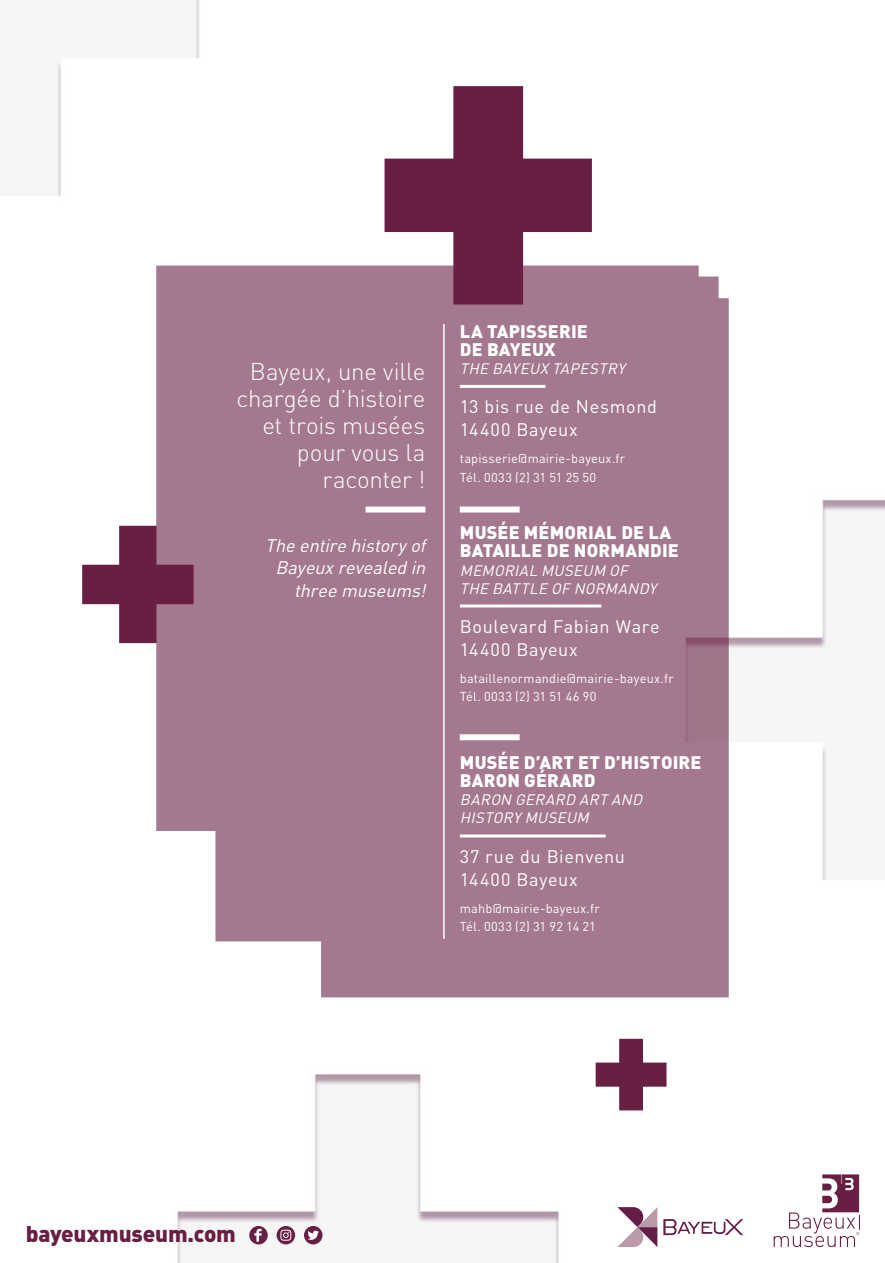
<style>
.page{position:relative;width:885px;height:1263px;background:#fff}
.page>*{position:absolute;margin:0;border:0;box-sizing:border-box;transform-origin:0 0}
.t1{font:300 24px/27px "DIN Pro";letter-spacing:-.005em;color:#fff;text-align:right}
.t2{font:900 22.5px "DIN Pro";letter-spacing:-.01em;color:#681f43}
.t3{font:900 18px/18px "DIN Pro";letter-spacing:.01em;color:#fff}
.t4{font:18px/22.5px "DIN Pro";letter-spacing:.035em;color:#fff}
.t5{font:italic 18px/22.5px "DIN Pro";color:#fff;text-align:right}
.t6{font:italic 15px/18px "DIN Pro";color:#fff}
.t7{font:12.75px/18.8px "DIN Pro";letter-spacing:.015em;color:#fff}
</style>
<div class="page">
<img style="left:0;top:0;width:884px;height:1263px">
<svg style="left:384px;top:86px;width:208px;height:180px;fill:#681f43"></svg>
<svg style="left:595px;top:1020px;width:71px;height:90px"></svg>
<div style="left:156px;top:266px;width:572px;height:731px;background:#a4788e"></div>
<hr style="left:460px;top:834px;width:145px;height:3px;background:#fff">
<hr style="left:460px;top:604px;width:141px;height:3px;background:#fff">
<hr style="left:460px;top:385px;width:85px;height:3px;background:#fff">
<div style="left:460px;top:506px;width:59px;height:6px;background:#fff"></div>
<div style="left:460px;top:734px;width:59px;height:6px;background:#fff"></div>
<div style="left:365px;top:506px;width:60px;height:6px;background:#fff"></div>
<hr style="left:443px;top:324px;width:1px;height:615px;background:#fff">
<svg style="left:82px;top:526px;width:111px;height:117px"></svg>
<svg style="left:773px;top:1174px;width:86px;height:73px"></svg>
<svg style="left:249px;top:1226px;width:19px;height:18px"></svg>
<svg style="left:276px;top:1226px;width:19px;height:18px"></svg>
<div style="left:304px;top:1226px;width:18px;height:18px;background:#681f43;border-radius:50%"></div>
<svg style="left:254px;top:1229px;width:7px;height:12px"></svg>
<svg style="left:307px;top:1230px;width:12px;height:10px"></svg>
<svg style="left:280px;top:1230px;width:11px;height:11px"></svg>
<svg style="left:617px;top:1207px;width:40px;height:40px"></svg>
<svg style="left:663px;top:1219px;width:80px;height:16px"></svg>
<h1 class="t1" style="left:236px;top:356px;width:190px">Bayeux, une ville chargée d’histoire et trois musées pour vous la raconter !</h1>
<h3 class="t5" style="left:265px;top:533px;width:167px">The entire historyof<br>Bayeuxrevealed in three museums!</h3>
<h3 class="t3" style="left:460px;top:322px;width:129px">LA TAPISSERIE<br>DE BAYEUX</h3>
<p class="t6" style="left:460px;top:359px;width:171px">THE BAYEUX TAPESTRY</p>
<h3 class="t4" style="left:460px;top:395px;width:198px">13 bis rue de Nesmond<br>14400 Bayeux</h3>
<p class="t7" style="left:460px;top:448px;width:167px">tapisserie@mairie-bayeux.fr<br>Tél. 0033 (2) 31 51 25 50</p>
<h3 class="t3" style="left:460px;top:523px;width:220px">MUSÉE MÉMORIAL DE LA<br>BATAILLE DE NORMANDIE</h3>
<p class="t6" style="left:460px;top:560px;width:202px">MEMORIAL MUSEUM OF<br>THE BATTLE OF NORMANDY</p>
<h3 class="t4" style="left:460px;top:614px;width:201px">Boulevard Fabian Ware<br>14400 Bayeux</h3>
<p class="t7" style="left:460px;top:668px;width:215px">bataillenormandie@mairie-bayeux.fr<br>Tél. 0033 (2) 31 51 46 90</p>
<h3 class="t3" style="left:460px;top:753px;width:243px">MUSÉE D’ART ET D’HISTOIRE<br>BARON GÉRARD</h3>
<p class="t6" style="left:460px;top:790px;width:188px">BARON GERARD ART AND<br>HISTORY MUSEUM</p>
<h3 class="t4" style="left:460px;top:844px;width:167px">37 rue du Bienvenu<br>14400 Bayeux</h3>
<p class="t7" style="left:460px;top:898px;width:141px">mahb@mairie-bayeux.fr<br>Tél. 0033 (2) 31 92 14 21</p>
<h2 class="t2" style="left:26px;top:1218px;width:212px">bayeuxmuseum.com</h2>
</div>
